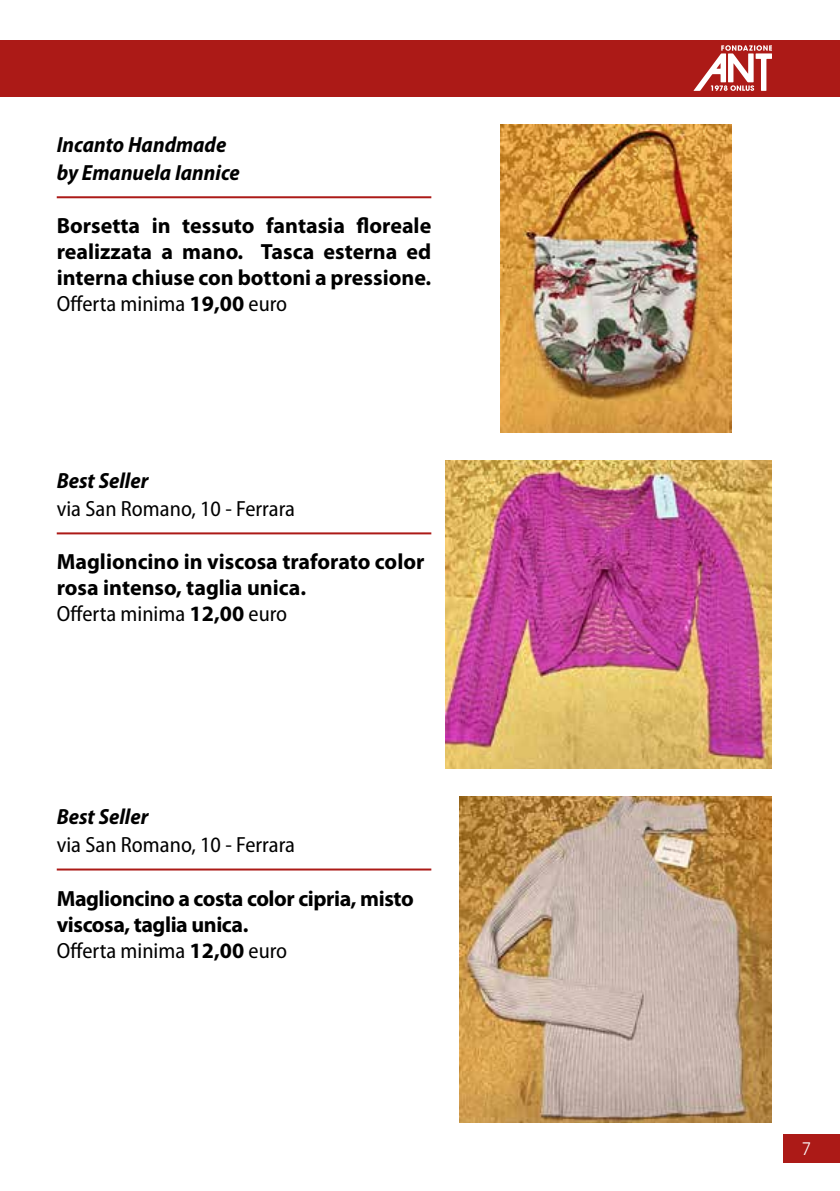
<style>
.page{position:relative;width:840px;height:1191px;background:#fff}
.page>*{position:absolute;margin:0;border:0;box-sizing:border-box;transform-origin:0 0}
.t1{font:700 22px/26px "Myriad Pro";color:#000;text-align:justify}
.t2{font:700 22px/26px "Myriad Pro";letter-spacing:-.02em;color:#000}
.t3{font:italic 700 semi-condensed 22px/28px "Myriad Pro";color:#000}
.t4{font:semi-condensed 22px "Myriad Pro";color:#000}
.t5{font:300 18px "Avenir";color:#fff}
.s1{font-weight:400;font-stretch:semi-condensed}
</style>
<div class="page">
<div style="left:782px;top:1134px;width:57px;height:28px;background:#ac1a17"></div>
<div style="left:0;top:40px;width:839px;height:56px;background:#ac1a17"></div>
<hr style="left:57px;top:196px;width:374px;height:2px;background:#ac1a17">
<hr style="left:57px;top:532px;width:374px;height:2px;background:#ac1a17">
<hr style="left:57px;top:868px;width:374px;height:2px;background:#ac1a17">
<img style="left:500px;top:124px;width:231px;height:308px">
<img style="left:445px;top:460px;width:326px;height:308px">
<img style="left:459px;top:796px;width:312px;height:327px">
<svg style="left:693px;top:45px;width:78px;height:46px"></svg>
<p class="t3" style="left:57px;top:130px;width:184px">Incanto Handmade by Emanuela Iannice</p>
<p class="t1" style="left:57px;top:212px;width:376px">Borsetta in tessuto fantasia floreale realizzata a mano. Tasca esterna ed interna chiuse con bottoni a pressione.<br><span class="s1">Offerta minima</span> 19,00 <span class="s1">euro</span></p>
<p class="t3" style="left:57px;top:466px;width:93px">Best Seller</p>
<p class="t4" style="left:57px;top:495px;width:240px">via San Romano, 10 - Ferrara</p>
<p class="t1" style="left:57px;top:548px;width:369px;text-align:left">Maglioncino in viscosa traforato color rosa intenso, taglia unica.<br><span class="s1">Offerta minima</span> 12,00 <span class="s1">euro</span></p>
<p class="t3" style="left:57px;top:802px;width:93px">Best Seller</p>
<p class="t4" style="left:57px;top:831px;width:240px">via San Romano, 10 - Ferrara</p>
<p class="t2" style="left:57px;top:884px;width:358px">Maglioncino a costa color cipria, misto viscosa, taglia unica.<br><span class="s1">Offerta minima</span> 12,00 <span class="s1">euro</span></p>
<p class="t5" style="left:801px;top:1138px;width:11px">7</p>
</div>
